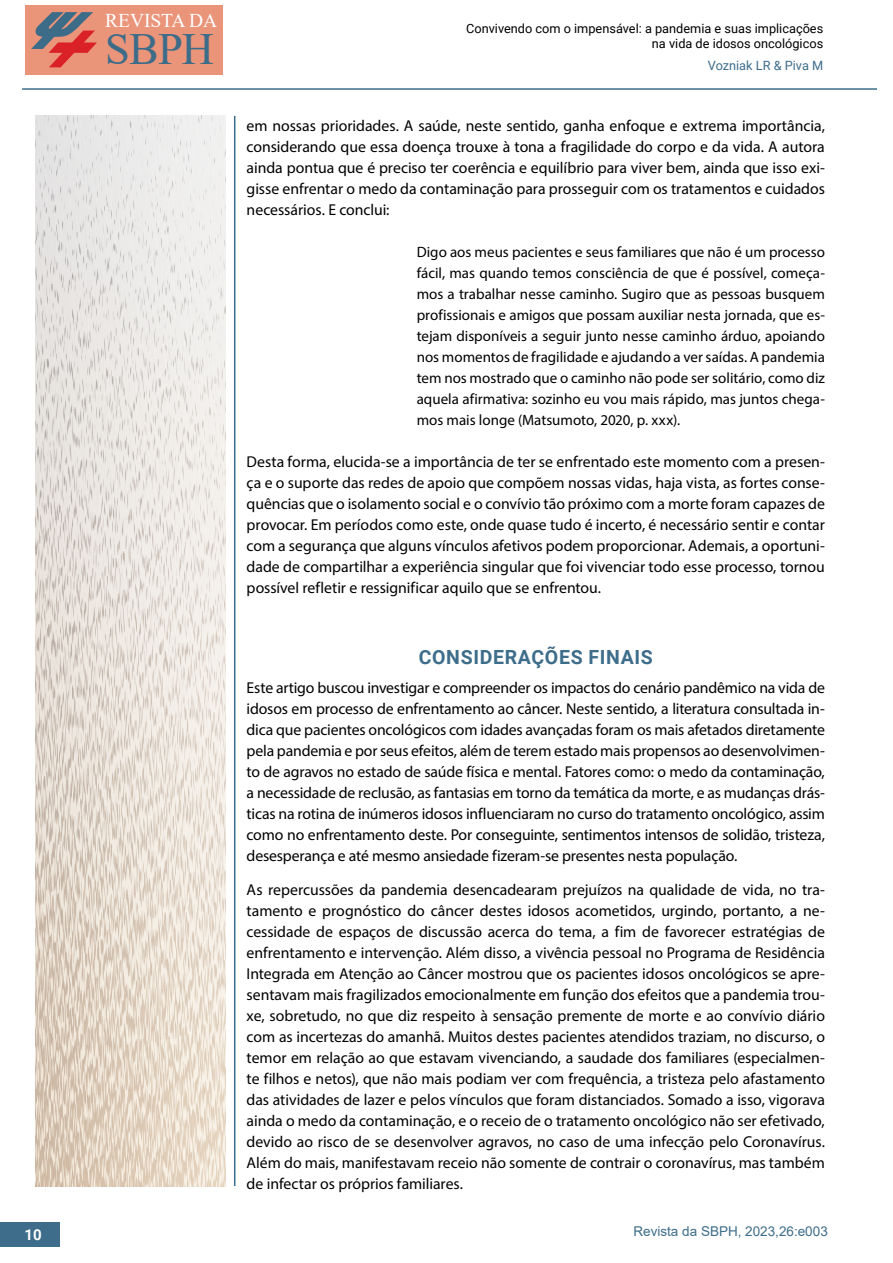
<style>
.page{position:relative;width:893px;height:1263px;background:#fff}
.page>*{position:absolute;margin:0;border:0;box-sizing:border-box;transform-origin:0 0}
.t1{font:44.55px "Times New Roman";color:#3d6c89}
.t2{font:700 19.5px "Roboto";letter-spacing:.035em;color:#3d6d8a}
.t3{font:19.5px "Times New Roman";letter-spacing:-.005em;color:#fff}
.t4{font:15.75px/21px "Myriad Pro";letter-spacing:-.005em;color:#000;text-align:justify}
.t5{font:15px/21px "Myriad Pro";color:#000;text-align:justify}
.t6{font:700 15px "Roboto";color:#fff}
.t7{font:13.5px "Arial";color:#3d6d8a}
.t8{font:12.75px/15.3px "Roboto";color:#000;text-align:right}
.t9{font:12.75px "Roboto";color:#3d6d8a}
</style>
<div class="page">
<hr style="left:234px;top:116px;width:1px;height:1070px;background:#3c6d8a">
<div style="left:26px;top:6px;width:197px;height:69px;background:#ea947a"></div>
<svg style="left:31px;top:12px;width:66px;height:55px"></svg>
<div style="left:0;top:1222px;width:59px;height:25px;background:#3d6d8a"></div>
<hr style="left:22px;top:88px;width:855px;height:2px;background:#3c6d8a">
<img style="left:35px;top:116px;width:191px;height:1070px">
<p class="t3" style="left:105px;top:6px;width:114px">REVISTA DA</p>
<h1 class="t1" style="left:105px;top:18px;width:110px">SBPH</h1>
<p class="t8" style="left:466px;top:20px;width:359px">Convivendo com o impensável: a pandemia e suas implicações na vida de idosos oncológicos</p>
<p class="t9" style="left:708px;top:56px;width:117px">Vozniak LR &amp; Piva M</p>
<p class="t4" style="left:247px;top:115px;width:580px">em nossas prioridades. A saúde, neste sentido, ganha enfoque e extrema importância, considerando que essa doença trouxe à tona a fragilidade do corpo e da vida. A autora ainda pontua que é preciso ter coerência e equilíbrio para viver bem, ainda que isso exi&shy;gisse enfrentar o medo da contaminação para prosseguir com os tratamentos e cuidados necessários. E conclui:</p>
<p class="t5" style="left:417px;top:241px;width:410px">Digo aos meus pacientes e seus familiares que não é um processo fácil, mas quando temos consciência de que é possível, começa&shy;mos a trabalhar nesse caminho. Sugiro que as pessoas busquem profissionais e amigos que possam auxiliar nesta jornada, que es&shy;tejam disponíveis a seguir junto nesse caminho árduo, apoiando nos momentos de fragilidade e ajudando a ver saídas. A pandemia tem nos mostrado que o caminho não pode ser solitário, como diz aquela afirmativa: sozinho eu vou mais rápido, mas juntos chega&shy;mos mais longe (Matsumoto, 2020, p. xxx).</p>
<p class="t4" style="left:247px;top:451px;width:580px">Desta forma, elucida-se a importância de ter se enfrentado este momento com a presen&shy;ça e o suporte das redes de apoio que compõem nossas vidas, haja vista, as fortes conse&shy;quências que o isolamento social e o convívio tão próximo com a morte foram capazes de provocar. Em períodos como este, onde quase tudo é incerto, é necessário sentir e contar com a segurança que alguns vínculos afetivos podem proporcionar. Ademais, a oportuni&shy;dade de compartilhar a experiência singular que foi vivenciar todo esse processo, tornou possível refletir e ressignificar aquilo que se enfrentou.</p>
<p class="t2" style="left:419px;top:643px;width:236px">CONSIDERAÇÕES FINAIS</p>
<p class="t4" style="left:247px;top:677px;width:580px">Este artigo buscou investigar e compreender os impactos do cenário pandêmico na vida de idosos em processo de enfrentamento ao câncer. Neste sentido, a literatura consultada in&shy;dica que pacientes oncológicos com idades avançadas foram os mais afetados diretamente pela pandemia e por seus efeitos, além de terem estado mais propensos ao desenvolvimen&shy;to de agravos no estado de saúde física e mental. Fatores como: o medo da contaminação, a necessidade de reclusão, as fantasias em torno da temática da morte, e as mudanças drás&shy;ticas na rotina de inúmeros idosos influenciaram no curso do tratamento oncológico, assim como no enfrentamento deste. Por conseguinte, sentimentos intensos de solidão, tristeza, desesperança e até mesmo ansiedade fizeram-se presentes nesta população.</p>
<p class="t4" style="left:247px;top:879px;width:580px">As repercussões da pandemia desencadearam prejuízos na qualidade de vida, no tra&shy;tamento e prognóstico do câncer destes idosos acometidos, urgindo, portanto, a ne&shy;cessidade de espaços de discussão acerca do tema, a fim de favorecer estratégias de enfrentamento e intervenção. Além disso, a vivência pessoal no Programa de Residência Integrada em Atenção ao Câncer mostrou que os pacientes idosos oncológicos se apre&shy;sentavam mais fragilizados emocionalmente em função dos efeitos que a pandemia trou&shy;xe, sobretudo, no que diz respeito à sensação premente de morte e ao convívio diário com as incertezas do amanhã. Muitos destes pacientes atendidos traziam, no discurso, o temor em relação ao que estavam vivenciando, a saudade dos familiares (especialmen&shy;te filhos e netos), que não mais podiam ver com frequência, a tristeza pelo afastamento das atividades de lazer e pelos vínculos que foram distanciados. Somado a isso, vigorava ainda o medo da contaminação, e o receio de o tratamento oncológico não ser efetivado, devido ao risco de se desenvolver agravos, no caso de uma infecção pelo Coronavírus.<br>Além do mais, manifestavam receio não somente de contrair o coronavírus, mas também de infectar os próprios familiares.</p>
<p class="t6" style="left:25px;top:1224px;width:19px">10</p>
<p class="t7" style="left:633px;top:1222px;width:196px">Revista da SBPH, 2023,26:e003</p>
</div>
